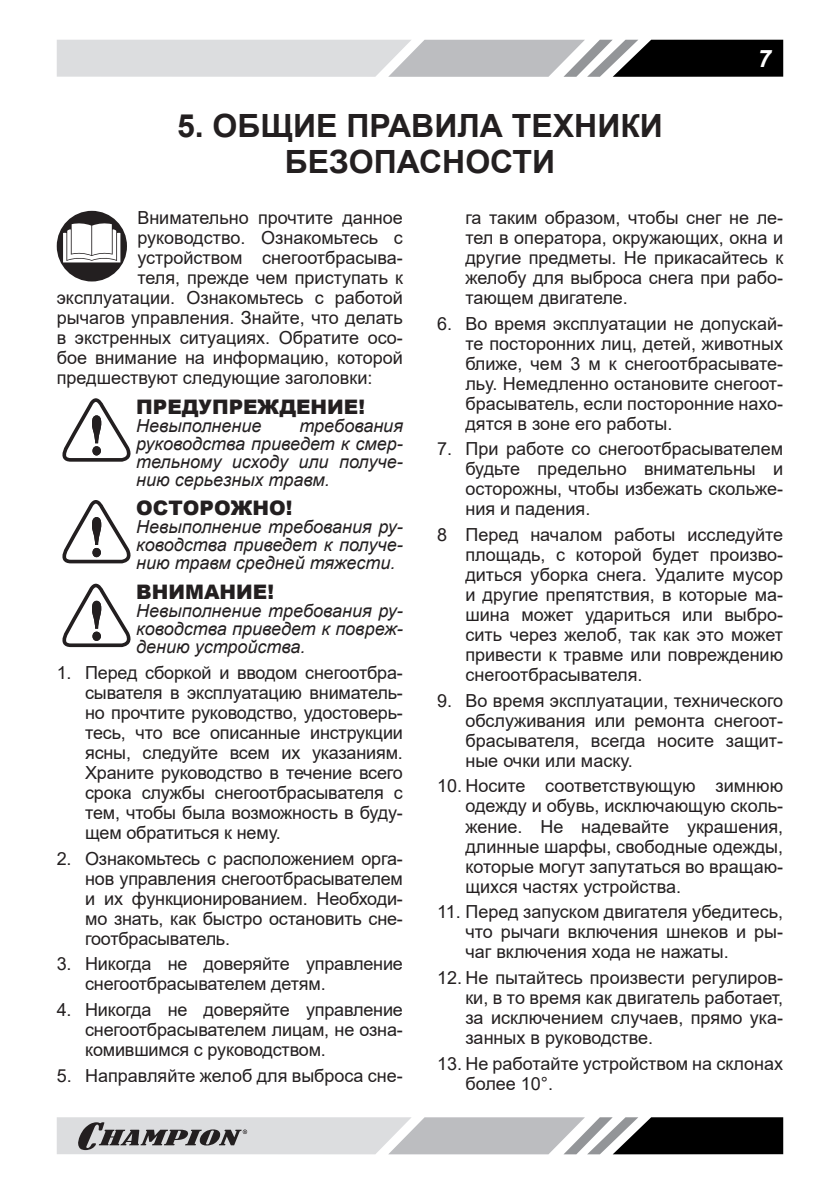
<style>
.page{position:relative;width:840px;height:1191px;background:#fff}
.page>*{position:absolute;margin:0;border:0;box-sizing:border-box;transform-origin:0 0}
.Заголовок_1{font:700 32px/36px "Arial";color:#231f20;text-align:center}
.t1{font:italic 700 24px "Arial";color:#fff}
.ВНИМАНИЕ{font:900 20px "Arial";color:#231f20}
.Текст_список{font:18px/20px "Arial";color:#231f20;text-align:justify}
.Текст_основной{font:18px "Arial";color:#231f20}
.Внимание_текст{font:italic 18px/18px "Arial";color:#231f20;text-align:justify}
</style>
<div class="page">
<svg style="left:57px;top:40px;width:725px;height:37px;background:#a7a8aa"></svg>
<svg style="left:57px;top:1117px;width:725px;height:37px;background:#9c9d9e"></svg>
<svg style="left:57px;top:211px;width:70px;height:70px"></svg>
<svg style="left:62px;top:398px;width:69px;height:64px"></svg>
<svg style="left:62px;top:500px;width:69px;height:63px"></svg>
<svg style="left:62px;top:583px;width:69px;height:64px"></svg>
<h2 class="t1" style="left:757px;top:42px;width:15px">7</h2>
<p class="Заголовок_1" style="left:177px;top:108px;width:487px">5. ОБЩИЕ ПРАВИЛА ТЕХНИКИ<br>БЕЗОПАСНОСТИ</p>
<p class="Текст_основной" style="left:137px;top:205px;width:267px">Внимательно прочтите данное</p>
<p class="Текст_основной" style="left:137px;top:225px;width:267px">руководство. Ознакомьтесь с</p>
<p class="Текст_основной" style="left:137px;top:245px;width:267px">устройством снегоотбрасыва-</p>
<p class="Текст_основной" style="left:137px;top:265px;width:267px">теля, прежде чем приступать к</p>
<p class="Текст_основной" style="left:57px;top:285px;width:347px">эксплуатации. Ознакомьтесь с работой</p>
<p class="Текст_основной" style="left:57px;top:305px;width:347px">рычагов управления. Знайте, что делать</p>
<p class="Текст_основной" style="left:57px;top:325px;width:347px">в экстренных ситуациях. Обратите осо-</p>
<p class="Текст_основной" style="left:57px;top:345px;width:347px">бое внимание на информацию, которой</p>
<p class="Текст_основной" style="left:57px;top:365px;width:317px">предшествуют следующие заголовки:</p>
<p class="ВНИМАНИЕ" style="left:136px;top:392px;width:230px">ПРЕДУПРЕЖДЕНИЕ!</p>
<p class="Внимание_текст" style="left:136px;top:416px;width:127px">Невыполнение</p>
<p class="Текст_список" style="left:465px;top:207px;width:319px">га таким образом, чтобы снег не ле&shy;тел в оператора, окружающих, окна и другие предметы. Не прикасайтесь к желобу для выброса снега при рабо&shy;тающем двигателе.</p>
<p class="Текст_список" style="left:465px;top:313px;width:319px;text-indent:-28px">6. Во время эксплуатации не допускай&shy;те посторонних лиц, детей, животных ближе, чем 3 м к снегоотбрасывате&shy;льу. Немедленно остановите снегоот&shy;брасыватель, если посторонние нахо&shy;дятся в зоне его работы.</p>
<p class="Текст_список" style="left:465px;top:439px;width:319px;text-indent:-28px">7. При работе со снегоотбрасывателем будьте предельно внимательны и осторожны, чтобы избежать скольже&shy;ния и падения.</p>
<p class="Текст_список" style="left:465px;top:524px;width:319px;text-indent:-28px">8 Перед началом работы исследуйте площадь, с которой будет произво&shy;диться уборка снега. Удалите мусор и другие препятствия, в которые ма&shy;шина может удариться или выбро&shy;сить через желоб, так как это может привести к травме или повреждению снегоотбрасывателя.</p>
<p class="Текст_список" style="left:465px;top:690px;width:319px;text-indent:-28px">9. Во время эксплуатации, технического обслуживания или ремонта снегоот&shy;брасывателя, всегда носите защит&shy;ные очки или маску.</p>
<p class="Текст_список" style="left:465px;top:776px;width:319px;text-indent:-28px">10. Носите соответствующую зимнюю одежду и обувь, исключающую сколь&shy;жение. Не надевайте украшения, длинные шарфы, свободные одежды, которые могут запутаться во вращаю&shy;щихся частях устройства.</p>
<p class="Текст_список" style="left:465px;top:901px;width:319px;text-indent:-28px">11. Перед запуском двигателя убедитесь, что рычаги включения шнеков и ры&shy;чаг включения хода не нажаты.</p>
<p class="Текст_список" style="left:465px;top:967px;width:319px;text-indent:-28px">12. Не пытайтесь произвести регулиров&shy;ки, в то время как двигатель работает, за исключением случаев, прямо ука&shy;занных в руководстве.</p>
<p class="Текст_список" style="left:465px;top:1053px;width:319px;text-indent:-28px">13. Не работайте устройством на склонах более 10°.</p>
<p class="Внимание_текст" style="left:136px;top:416px;width:268px;text-indent:163px">требования руководства приведет к смер&shy;тельному исходу или получе&shy;нию серьезных травм.</p>
<p class="ВНИМАНИЕ" style="left:136px;top:494px;width:158px">ОСТОРОЖНО!</p>
<p class="Внимание_текст" style="left:136px;top:518px;width:268px">Невыполнение требования ру&shy;ководства приведет к получе&shy;нию травм средней тяжести.</p>
<p class="ВНИМАНИЕ" style="left:136px;top:577px;width:139px">ВНИМАНИЕ!</p>
<p class="Внимание_текст" style="left:136px;top:602px;width:268px">Невыполнение требования ру&shy;ководства приведет к повреж&shy;дению устройства.</p>
<p class="Текст_список" style="left:85px;top:662px;width:319px;text-indent:-28px">1. Перед сборкой и вводом снегоотбра&shy;сывателя в эксплуатацию вниматель&shy;но прочтите руководство, удостоверь&shy;тесь, что все описанные инструкции ясны, следуйте всем их указаниям.<br>Храните руководство в течение всего срока службы снегоотбрасывателя с тем, чтобы была возможность в буду&shy;щем обратиться к нему.</p>
<p class="Текст_список" style="left:85px;top:848px;width:319px;text-indent:-28px">2. Ознакомьтесь с расположением орга&shy;нов управления снегоотбрасывателем и их функционированием. Необходи&shy;мо знать, как быстро остановить сне&shy;гоотбрасыватель.</p>
<p class="Текст_список" style="left:85px;top:953px;width:319px;text-indent:-28px">3. Никогда не доверяйте управление снегоотбрасывателем детям.</p>
<p class="Текст_список" style="left:85px;top:999px;width:319px;text-indent:-28px">4. Никогда не доверяйте управление снегоотбрасывателем лицам, не озна&shy;комившимся с руководством.</p>
<p class="Текст_список" style="left:57px;top:1065px;width:347px">5. Направляйте желоб для выброса сне-</p>
</div>
